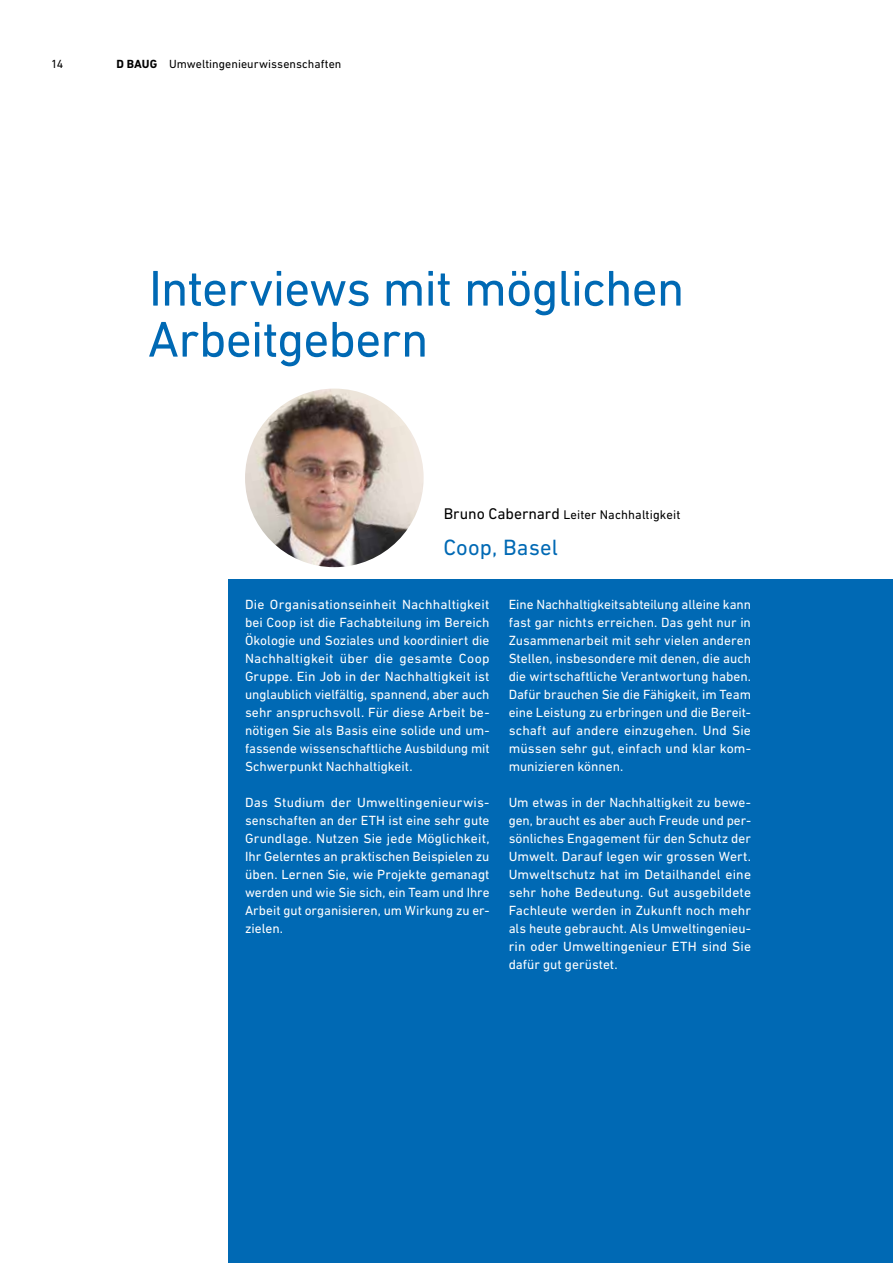
<style>
.page{position:relative;width:893px;height:1263px;background:#fff}
.page>*{position:absolute;margin:0;border:0;box-sizing:border-box;transform-origin:0 0}
.t1{font:51px/51px "DIN Next W1 G";letter-spacing:-.02em;color:#0069b4}
.t2{font:22.5px "DIN Next W1 G";letter-spacing:.01em;color:#0069b4}
.t3{font:13.5px/18px "DIN Next W1 G";color:#fff;text-align:justify}
.t4{font:12.75px "DIN Next W1 G";letter-spacing:.01em;color:#000}
.t5{font:12px "DIN Next W1 G";letter-spacing:.005em;color:#000}
.s1{font-weight:700}
.s2{font-size:15.75px}
</style>
<div class="page">
<div style="left:228px;top:580px;width:665px;height:683px;background:#0069b4"></div>
<img style="left:245px;top:389px;width:179px;height:178px;border-radius:89px">
<p class="t5" style="left:51px;top:57px;width:14px">14</p>
<p class="t5" style="left:116px;top:57px;width:227px"><span class="s1">D BAUG</span> Umweltingenieurwissenschaften</p>
<h1 class="t1" style="left:148px;top:262px;width:538px">Interviews mit möglichen<br>Arbeitgebern</h1>
<p class="t4" style="left:444px;top:508px;width:238px"><span class="s2">Bruno Cabernard</span> Leiter Nachhaltigkeit</p>
<h2 class="t2" style="left:443px;top:535px;width:116px">Coop, Basel</h2>
<p class="t3" style="left:245px;top:595px;width:246px">Die Organisationseinheit Nachhaltigkeit bei Coop ist die Fachabteilung im Bereich Ökologie und Soziales und koordiniert die Nachhaltigkeit über die gesamte Coop Gruppe. Ein Job in der Nachhaltigkeit ist unglaublich vielfältig, spannend, aber auch sehr anspruchsvoll. Für diese Arbeit be&shy;nötigen Sie als Basis eine solide und um&shy;fassende wissenschaftliche Ausbildung mit Schwerpunkt Nachhaltigkeit.</p>
<p class="t3" style="left:245px;top:793px;width:246px">Das Studium der Umweltingenieurwis&shy;senschaften an der ETH ist eine sehr gute Grundlage. Nutzen Sie jede Möglichkeit, Ihr Gelerntes an praktischen Beispielen zu üben. Lernen Sie, wie Projekte gemanagt werden und wie Sie sich, ein Team und Ihre Arbeit gut organisieren, um Wirkung zu er&shy;zielen.</p>
<p class="t3" style="left:509px;top:595px;width:244px">Eine Nachhaltigkeitsabteilung alleine kann fast gar nichts erreichen. Das geht nur in Zusammenarbeit mit sehr vielen anderen Stellen, insbesondere mit denen, die auch die wirtschaftliche Verantwortung haben.<br>Dafür brauchen Sie die Fähigkeit, im Team eine Leistung zu erbringen und die Bereit&shy;schaft auf andere einzugehen. Und Sie müssen sehr gut, einfach und klar kom&shy;munizieren können.</p>
<p class="t3" style="left:509px;top:793px;width:244px">Um etwas in der Nachhaltigkeit zu bewe&shy;gen, braucht es aber auch Freude und per&shy;sönliches Engagement für den Schutz der Umwelt. Darauf legen wir grossen Wert.<br>Umweltschutz hat im Detailhandel eine sehr hohe Bedeutung. Gut ausgebildete Fachleute werden in Zukunft noch mehr als heute gebraucht. Als Umweltingenieu&shy;rin oder Umweltingenieur ETH sind Sie dafür gut gerüstet.</p>
</div>
